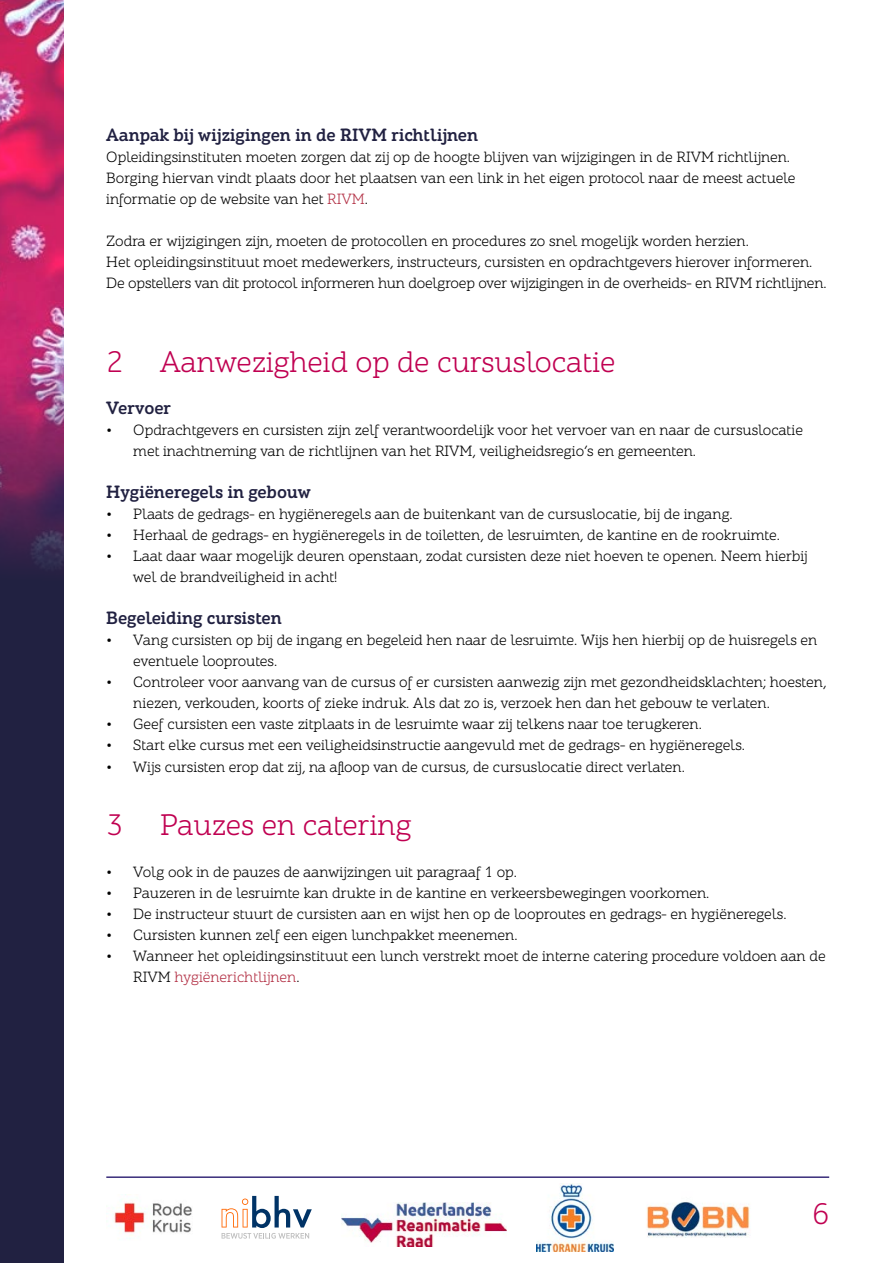
<style>
.page{position:relative;width:893px;height:1263px;background:#fff}
.page>*{position:absolute;margin:0;border:0;box-sizing:border-box;transform-origin:0 0}
.t1{font:30px "ALS Schlangeslab";color:#c00051}
.t2{font:700 18px "ALS Schlangeslab";color:#212141}
.t3{font:15px/21px "ALS Schlangeslab";color:#000}
.s1{color:#b22e43}
</style>
<div class="page">
<div style="left:0;top:0;width:64px;height:1263px;background:#212141"></div>
<img style="left:0;top:0;width:64px;height:570px">
<hr style="left:106px;top:1176px;width:723px;height:2px;background:#392d7a">
<svg style="left:222px;top:1196px;width:90px;height:42px"></svg>
<img style="left:646px;top:1202px;width:104px;height:36px">
<img style="left:342px;top:1202px;width:165px;height:44px">
<img style="left:536px;top:1183px;width:77px;height:68px">
<img style="left:114px;top:1194px;width:78px;height:45px">
<p class="t2" style="left:106px;top:125px;width:373px">Aanpak bij wijzigingen in de RIVM richtlijnen</p>
<p class="t3" style="left:106px;top:147px;width:691px">Opleidingsinstituten moeten zorgen dat zij op de hoogte blijven van wijzigingen in de RIVM richtlijnen.<br>Borging hiervan vindt plaats door het plaatsen van een link in het eigen protocol naar de meest actuele informatie op de website van het <span class="s1">RIVM</span>.</p>
<p class="t3" style="left:106px;top:231px;width:722px">Zodra er wijzigingen zijn, moeten de protocollen en procedures zo snel mogelijk worden herzien.<br>Het opleidingsinstituut moet medewerkers, instructeurs, cursisten en opdrachtgevers hierover informeren.<br>De opstellers van dit protocol informeren hun doelgroep over wijzigingen in de overheids- en RIVM richtlijnen.</p>
<h1 class="t1" style="left:106px;top:345px;width:511px">2 Aanwezigheid op de cursuslocatie</h1>
<p class="t2" style="left:106px;top:398px;width:66px">Vervoer</p>
<p class="t3" style="left:133px;top:420px;width:671px;text-indent:-27px">• Opdrachtgevers en cursisten zijn zelf verantwoordelijk voor het vervoer van en naar de cursuslocatie met inachtneming van de richtlijnen van het RIVM, veiligheidsregio’s en gemeenten.</p>
<p class="t2" style="left:106px;top:482px;width:206px">Hygiëneregels in gebouw</p>
<p class="t3" style="left:106px;top:504px;width:628px">• Plaats de gedrags- en hygiëneregels aan de buitenkant van de cursuslocatie, bij de ingang.</p>
<p class="t3" style="left:106px;top:525px;width:675px">• Herhaal de gedrags- en hygiëneregels in de toiletten, de lesruimten, de kantine en de rookruimte.</p>
<p class="t3" style="left:133px;top:546px;width:676px;text-indent:-27px">• Laat daar waar mogelijk deuren openstaan, zodat cursisten deze niet hoeven te openen. Neem hierbij wel de brandveiligheid in acht!</p>
<p class="t2" style="left:106px;top:608px;width:177px">Begeleiding cursisten</p>
<p class="t3" style="left:133px;top:630px;width:686px;text-indent:-27px">• Vang cursisten op bij de ingang en begeleid hen naar de lesruimte. Wijs hen hierbij op de huisregels en eventuele looproutes.</p>
<p class="t3" style="left:133px;top:672px;width:694px;text-indent:-27px">• Controleer voor aanvang van de cursus of er cursisten aanwezig zijn met gezondheidsklachten; hoesten, niezen, verkouden, koorts of zieke indruk. Als dat zo is, verzoek hen dan het gebouw te verlaten.</p>
<p class="t3" style="left:106px;top:714px;width:597px">• Geef cursisten een vaste zitplaats in de lesruimte waar zij telkens naar toe terugkeren.</p>
<p class="t3" style="left:106px;top:735px;width:640px">• Start elke cursus met een veiligheidsinstructie aangevuld met de gedrags- en hygiëneregels.</p>
<p class="t3" style="left:106px;top:756px;width:580px">• Wijs cursisten erop dat zij, na afloop van de cursus, de cursuslocatie direct verlaten.</p>
<h1 class="t1" style="left:106px;top:807px;width:307px">3 Pauzes en catering</h1>
<p class="t3" style="left:106px;top:861px;width:412px">• Volg ook in de pauzes de aanwijzingen uit paragraaf 1 op.</p>
<p class="t3" style="left:106px;top:882px;width:605px">• Pauzeren in de lesruimte kan drukte in de kantine en verkeersbewegingen voorkomen.</p>
<p class="t3" style="left:106px;top:903px;width:682px">• De instructeur stuurt de cursisten aan en wijst hen op de looproutes en gedrags- en hygiëneregels.</p>
<p class="t3" style="left:106px;top:924px;width:413px">• Cursisten kunnen zelf een eigen lunchpakket meenemen.</p>
<p class="t3" style="left:133px;top:945px;width:694px;text-indent:-27px">• Wanneer het opleidingsinstituut een lunch verstrekt moet de interne catering procedure voldoen aan de<br>RIVM <span class="s1">hygiënerichtlijnen</span>.</p>
<h1 class="t1" style="left:812px;top:1196px;width:18px">6</h1>
</div>
